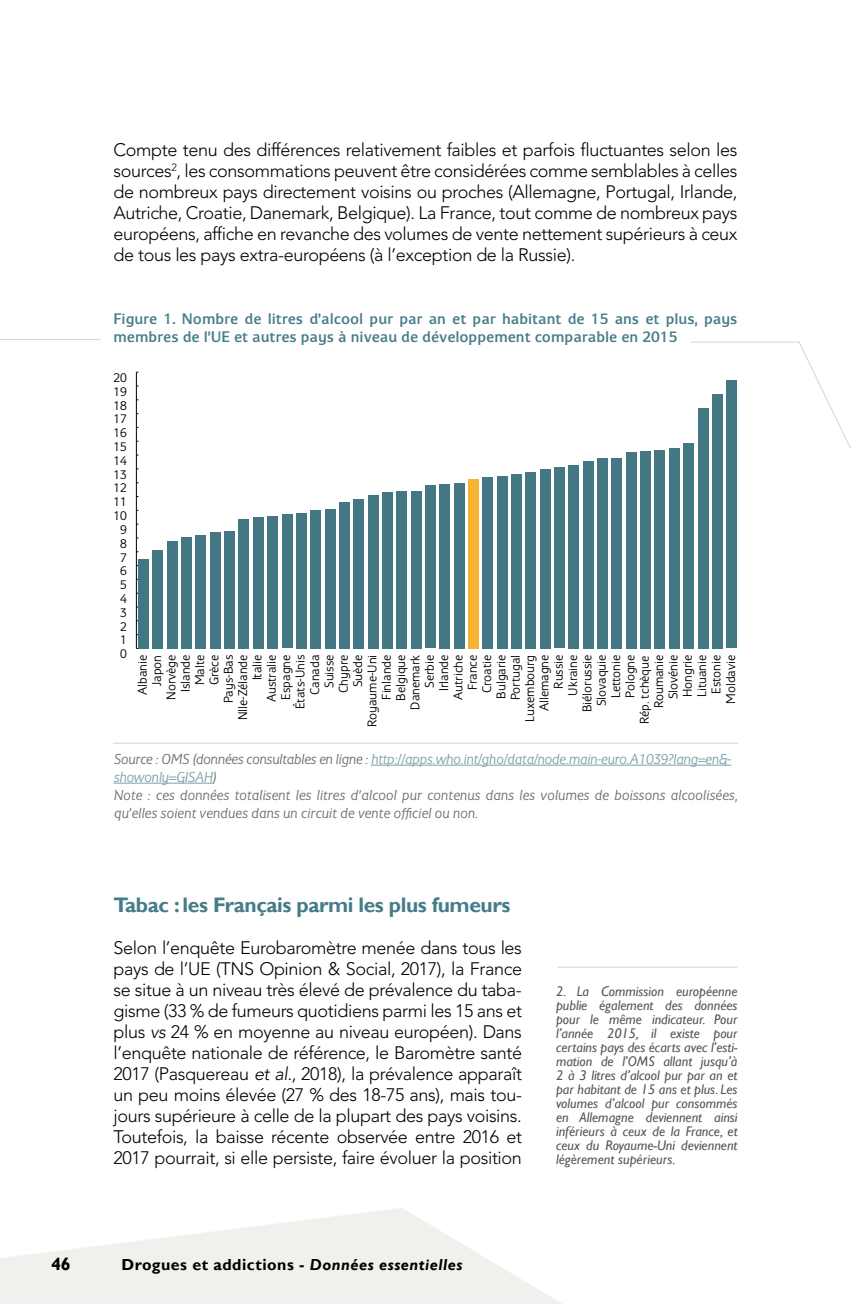
<style>
.page{position:relative;width:851px;height:1304px;background:#fff}
.page>*{position:absolute;margin:0;border:0;box-sizing:border-box;transform-origin:0 0}
.t1{font:700 21px "Gill Sans";letter-spacing:-.02em;color:#467c89}
.t2{font:300 18px/21px "Avenir LT Std";letter-spacing:-.02em;color:#000;text-align:justify}
.t3{font:700 18px "Gill Sans";color:#000}
.t4{font:500 16px/18px "Eurocrat";color:#467c89}
.t5{font:700 16px "Gill Sans";letter-spacing:.03em;color:#000}
.t6{font:italic 15px/18px "Eurocrat";color:#706f6f}
.t7{font:italic 14px/14px "Gill Sans";color:#575756;text-align:justify}
.t8{font:13.2px/14.4px "Eurocrat";color:#000}
.s1{color:#7ba1ad}
.s2{font-style:italic}
</style>
<div class="page">
<svg style="left:0;top:1208px;width:562px;height:96px;fill:#f0f0ed"></svg>
<hr style="left:371px;top:765px;width:360px;height:1px;background:#7ba1ad">
<hr style="left:113px;top:783px;width:99px;height:1px;background:#7ba1ad">
<hr style="left:136px;top:372px;width:1px;height:276px;background:#000">
<div style="left:138px;top:559px;width:11px;height:89px;background:#437784"></div>
<div style="left:153px;top:550px;width:10px;height:98px;background:#437784"></div>
<div style="left:167px;top:541px;width:10px;height:107px;background:#437784"></div>
<div style="left:181px;top:537px;width:11px;height:111px;background:#437784"></div>
<div style="left:196px;top:535px;width:10px;height:113px;background:#437784"></div>
<div style="left:210px;top:532px;width:10px;height:116px;background:#437784"></div>
<div style="left:224px;top:531px;width:11px;height:117px;background:#437784"></div>
<div style="left:239px;top:519px;width:10px;height:129px;background:#437784"></div>
<div style="left:253px;top:517px;width:10px;height:131px;background:#437784"></div>
<div style="left:267px;top:516px;width:11px;height:132px;background:#437784"></div>
<div style="left:282px;top:514px;width:10px;height:134px;background:#437784"></div>
<div style="left:296px;top:513px;width:10px;height:135px;background:#437784"></div>
<div style="left:310px;top:510px;width:11px;height:138px;background:#437784"></div>
<div style="left:325px;top:509px;width:10px;height:139px;background:#437784"></div>
<div style="left:339px;top:502px;width:10px;height:146px;background:#437784"></div>
<div style="left:353px;top:499px;width:11px;height:149px;background:#437784"></div>
<div style="left:368px;top:495px;width:10px;height:153px;background:#437784"></div>
<div style="left:382px;top:492px;width:10px;height:156px;background:#437784"></div>
<div style="left:396px;top:491px;width:11px;height:157px;background:#437784"></div>
<div style="left:411px;top:491px;width:10px;height:157px;background:#437784"></div>
<div style="left:425px;top:485px;width:10px;height:163px;background:#437784"></div>
<div style="left:439px;top:484px;width:11px;height:164px;background:#437784"></div>
<div style="left:454px;top:483px;width:10px;height:165px;background:#437784"></div>
<div style="left:468px;top:479px;width:10px;height:169px;background:#f9b234"></div>
<div style="left:482px;top:477px;width:11px;height:171px;background:#437784"></div>
<div style="left:497px;top:476px;width:10px;height:172px;background:#437784"></div>
<div style="left:511px;top:474px;width:10px;height:174px;background:#437784"></div>
<div style="left:525px;top:472px;width:11px;height:176px;background:#437784"></div>
<div style="left:540px;top:469px;width:10px;height:179px;background:#437784"></div>
<div style="left:554px;top:467px;width:10px;height:181px;background:#437784"></div>
<div style="left:568px;top:465px;width:11px;height:183px;background:#437784"></div>
<div style="left:583px;top:461px;width:10px;height:187px;background:#437784"></div>
<div style="left:597px;top:458px;width:10px;height:190px;background:#437784"></div>
<div style="left:611px;top:458px;width:11px;height:190px;background:#437784"></div>
<div style="left:626px;top:452px;width:10px;height:196px;background:#437784"></div>
<div style="left:640px;top:451px;width:10px;height:197px;background:#437784"></div>
<div style="left:654px;top:450px;width:11px;height:198px;background:#437784"></div>
<div style="left:669px;top:448px;width:10px;height:200px;background:#437784"></div>
<div style="left:683px;top:443px;width:10px;height:205px;background:#437784"></div>
<div style="left:697px;top:408px;width:11px;height:240px;background:#437784"></div>
<div style="left:712px;top:394px;width:10px;height:254px;background:#437784"></div>
<div style="left:726px;top:380px;width:10px;height:268px;background:#437784"></div>
<hr style="left:557px;top:967px;width:180px;height:1px;background:#d6d5ce">
<hr style="left:0;top:339px;width:101px;height:1px;background:#d6d5ce">
<svg style="left:797px;top:341px;width:53px;height:107px"></svg>
<hr style="left:690px;top:342px;width:109px;height:1px;background:#d6d5ce">
<hr style="left:113px;top:743px;width:625px;height:1px;background:#d6d5ce">
<p class="t2" style="left:113px;top:139px;width:625px">Compte tenu des différences relativement faibles et parfois fluctuantes selon les sources<sup>2</sup>, les consommations peuvent être considérées comme semblables à celles de nombreux pays directement voisins ou proches (Allemagne, Portugal, Irlande, Autriche, Croatie, Danemark, Belgique). La France, tout comme de nombreux pays européens, affiche en revanche des volumes de vente nettement supérieurs à ceux de tous les pays extra-européens (à l’exception de la Russie).</p>
<p class="t4" style="left:113px;top:309px;width:625px">Figure 1. Nombre de litres d’alcool pur par an et par habitant de 15 ans et plus, pays membres de l’UE et autres pays à niveau de développement comparable en 2015</p>
<p class="t8" style="left:113px;top:370px;width:15px">20</p>
<p class="t8" style="left:113px;top:384px;width:15px">19</p>
<p class="t8" style="left:113px;top:398px;width:15px">18</p>
<p class="t8" style="left:113px;top:411px;width:15px">17</p>
<p class="t8" style="left:113px;top:425px;width:15px">16</p>
<p class="t8" style="left:113px;top:439px;width:15px">15</p>
<p class="t8" style="left:113px;top:453px;width:15px">14</p>
<p class="t8" style="left:113px;top:467px;width:15px">13</p>
<p class="t8" style="left:113px;top:480px;width:15px">12</p>
<p class="t8" style="left:113px;top:494px;width:15px">11</p>
<p class="t8" style="left:113px;top:508px;width:15px">10</p>
<p class="t8" style="left:120px;top:522px;width:8px">9</p>
<p class="t8" style="left:120px;top:536px;width:8px">8</p>
<p class="t8" style="left:120px;top:550px;width:8px">7</p>
<p class="t8" style="left:120px;top:563px;width:8px">6</p>
<p class="t8" style="left:120px;top:577px;width:8px">5</p>
<p class="t8" style="left:120px;top:591px;width:8px">4</p>
<p class="t8" style="left:120px;top:605px;width:8px">3</p>
<p class="t8" style="left:120px;top:619px;width:8px">2</p>
<p class="t8" style="left:120px;top:632px;width:8px">1</p>
<p class="t8" style="left:120px;top:646px;width:8px">0</p>
<p class="t8" style="left:407px;top:710px;width:56px;rotate:-90deg">Danemark</p>
<p class="t8" style="left:307px;top:695px;width:42px;rotate:-90deg">Canada</p>
<p class="t8" style="left:249px;top:680px;width:27px;rotate:-90deg">Italie</p>
<p class="t8" style="left:536px;top:711px;width:58px;rotate:-90deg">Allemagne</p>
<p class="t8" style="left:565px;top:696px;width:42px;rotate:-90deg">Ukraine</p>
<p class="t8" style="left:135px;top:695px;width:42px;rotate:-90deg">Albanie</p>
<p class="t8" style="left:163px;top:700px;width:47px;rotate:-90deg">Norvège</p>
<p class="t8" style="left:178px;top:692px;width:39px;rotate:-90deg">Islande</p>
<p class="t8" style="left:192px;top:685px;width:32px;rotate:-90deg">Malte<br>Grèce</p>
<p class="t8" style="left:235px;top:720px;width:67px;rotate:-90deg">Nlle-Zélande</p>
<p class="t8" style="left:264px;top:702px;width:49px;rotate:-90deg">Australie<br>Espagne</p>
<p class="t8" style="left:321px;top:688px;width:35px;rotate:-90deg">Suisse</p>
<p class="t8" style="left:335px;top:693px;width:39px;rotate:-90deg">Chypre</p>
<p class="t8" style="left:350px;top:687px;width:34px;rotate:-90deg">Suède</p>
<p class="t8" style="left:378px;top:700px;width:47px;rotate:-90deg">Finlande<br>Belgique</p>
<p class="t8" style="left:421px;top:691px;width:38px;rotate:-90deg">Serbie<br>Irlande</p>
<p class="t8" style="left:450px;top:700px;width:47px;rotate:-90deg">Autriche</p>
<p class="t8" style="left:464px;top:690px;width:37px;rotate:-90deg">France</p>
<p class="t8" style="left:479px;top:693px;width:40px;rotate:-90deg">Croatie</p>
<p class="t8" style="left:493px;top:699px;width:45px;rotate:-90deg">Bulgarie</p>
<p class="t8" style="left:551px;top:689px;width:35px;rotate:-90deg">Russie</p>
<p class="t8" style="left:579px;top:712px;width:59px;rotate:-90deg">Biélorussie</p>
<p class="t8" style="left:594px;top:706px;width:53px;rotate:-90deg">Slovaquie</p>
<p class="t8" style="left:608px;top:698px;width:45px;rotate:-90deg">Lettonie</p>
<p class="t8" style="left:622px;top:698px;width:45px;rotate:-90deg">Pologne</p>
<p class="t8" style="left:651px;top:708px;width:55px;rotate:-90deg">Roumanie</p>
<p class="t8" style="left:665px;top:699px;width:46px;text-align:justify;rotate:-90deg">Slovénie Hongrie Lituanie</p>
<p class="t8" style="left:708px;top:694px;width:41px;rotate:-90deg">Estonie</p>
<p class="t8" style="left:723px;top:704px;width:50px;rotate:-90deg">Moldavie</p>
<p class="t8" style="left:221px;top:703px;width:50px;rotate:-90deg">Pays-Bas</p>
<p class="t8" style="left:292px;top:709px;width:56px;rotate:-90deg">États-Unis</p>
<p class="t8" style="left:522px;top:722px;width:69px;rotate:-90deg">Luxembourg</p>
<p class="t8" style="left:364px;top:727px;width:74px;rotate:-90deg">Royaume-Uni</p>
<p class="t8" style="left:149px;top:686px;width:33px;rotate:-90deg">Japon</p>
<p class="t8" style="left:507px;top:700px;width:47px;rotate:-90deg">Portugal</p>
<p class="t8" style="left:637px;top:724px;width:70px;rotate:-90deg">Rép. tchèque</p>
<p class="t6" style="left:113px;top:749px;width:625px">Source : OMS (données consultables en ligne : <span class="s1">http://apps.who.int/gho/data/node.main-euro.A1039?lang=en&amp;- showonly=GISAH</span>)<br>Note : ces données totalisent les litres d’alcool pur contenus dans les volumes de boissons alcoolisées, qu’elles soient vendues dans un circuit de vente officiel ou non.</p>
<p class="t1" style="left:113px;top:892px;width:398px">Tabac : les Français parmi les plus fumeurs</p>
<p class="t2" style="left:113px;top:937px;width:410px">Selon l’enquête Eurobaromètre menée dans tous les pays de l’UE (TNS Opinion &amp; Social, 2017), la France se situe à un niveau très élevé de prévalence du taba&shy;gisme (33 % de fumeurs quotidiens parmi les 15 ans et plus <span class="s2">vs</span> 24 % en moyenne au niveau européen). Dans l’enquête nationale de référence, le Baromètre santé 2017 (Pasquereau <span class="s2">et al.</span>, 2018), la prévalence apparaît un peu moins élevée (27 % des 18-75 ans), mais tou&shy;jours supérieure à celle de la plupart des pays voisins.<br>Toutefois, la baisse récente observée entre 2016 et 2017 pourrait, si elle persiste, faire évoluer la position</p>
<p class="t7" style="left:556px;top:984px;width:183px">2. La Commission européenne publie également des données pour le même indicateur. Pour l’année 2015, il existe pour certains pays des écarts avec l’esti&shy;mation de l’OMS allant jusqu’à 2 à 3 litres d’alcool pur par an et par habitant de 15 ans et plus. Les volumes d’alcool pur consommés en Allemagne deviennent ainsi inférieurs à ceux de la France, et ceux du Royaume-Uni deviennent légèrement supérieurs.</p>
<p class="t3" style="left:51px;top:1253px;width:21px">46</p>
<p class="t5" style="left:121px;top:1255px;width:342px">Drogues et addictions - <span class="s2">Données essentielles</span></p>
</div>
